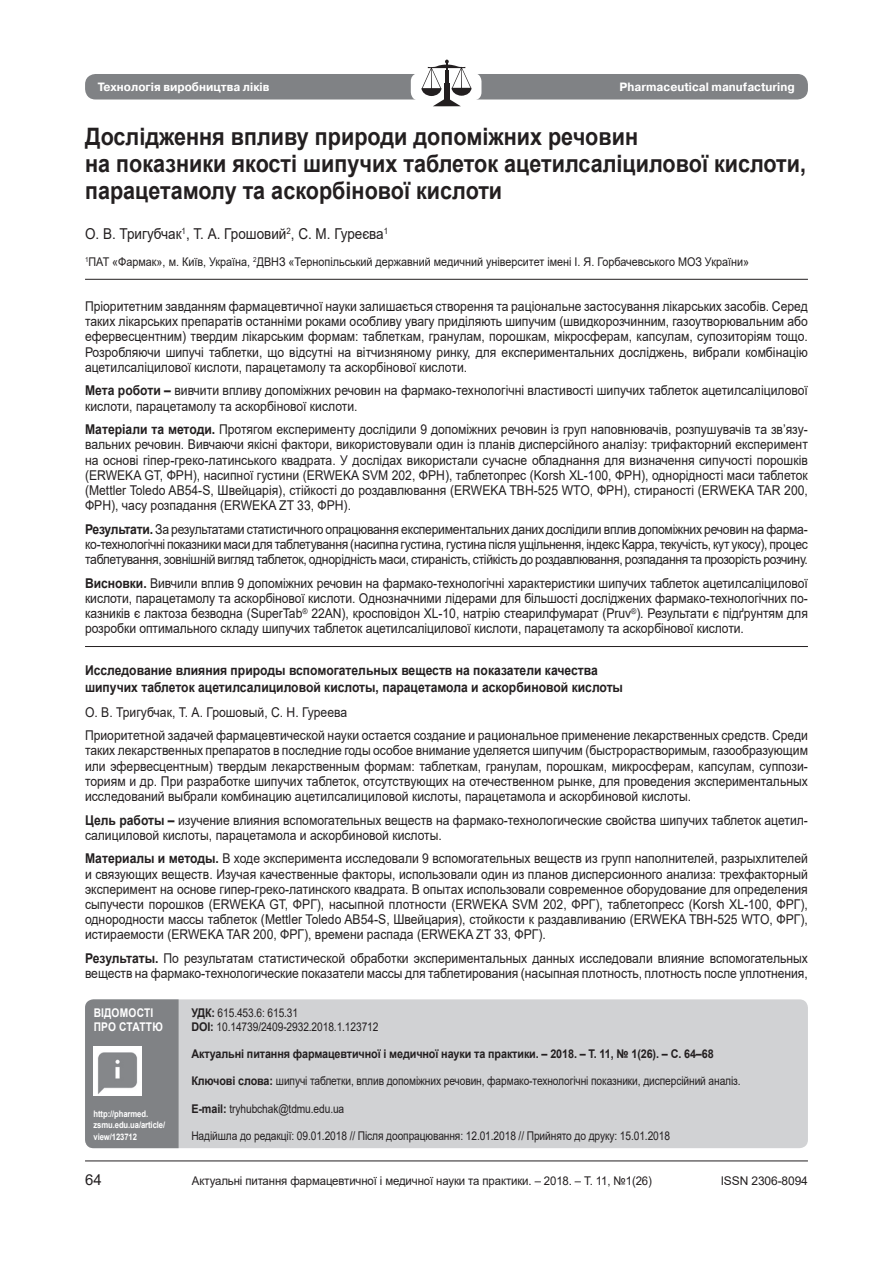
<style>
.page{position:relative;width:893px;height:1263px;background:#fff}
.page>*{position:absolute;margin:0;border:0;box-sizing:border-box;transform-origin:0 0}
.статья{font:700 24px/27.2px "Arial";color:#231f20;scale:.9 1}
.автор{font:15px "Arial";color:#231f20;scale:.9 1}
.автор-2{font:15px "Arial";color:#231f20}
.резюме{font:13.5px/15.1px "Arial";color:#231f20;text-align:justify;scale:.9 1}
.резюме_0{font:13.5px/15.1px "Arial";color:#231f20;text-align:justify;scale:.9 1}
.резюме_низ{font:13.5px/15.1px "Arial";letter-spacing:-.005em;color:#231f20;text-align:justify;scale:.9 1}
.резюме_назв{font:700 13.5px/16.4px "Arial";color:#231f20;scale:.9 1}
.резюме_авт{font:13.5px "Arial";color:#231f20;scale:.9 1}
.удк{font:12px/14.4px "Arial";letter-spacing:-.01em;color:#231f20;scale:.85 1}
.заведение{font:12px "Arial";color:#231f20;scale:.9 1}
.удк-2{font:700 12px "Arial";letter-spacing:-.01em;color:#231f20;scale:.9 1}
.заведение-2{font:12px "Arial";color:#231f20;scale:.95 1}
.t1{font:700 12px "Pragmatica C";color:#fff;scale:.95 1}
.о_статье_верх{font:700 12px/14.9px "Arial";letter-spacing:.01em;color:#fff;scale:.85 1}
.заведение-3{font:12px "Arial";color:#231f20}
.о_статье{font:700 9px/11.2px "Arial";letter-spacing:-.01em;color:#fff;scale:.85 1}
.s1{font-weight:700}
</style>
<div class="page">
<hr style="left:85px;top:1160px;width:723px;height:1px;background:#231f20">
<div style="left:85px;top:74px;width:723px;height:25px;background:#808285;border-radius:10px"></div>
<div style="left:411px;top:73px;width:70px;height:28px;background:#fff;border-radius:9px"></div>
<svg style="left:421px;top:60px;width:51px;height:46px"></svg>
<hr style="left:85px;top:279px;width:723px;height:1px;background:#231f20">
<hr style="left:85px;top:646px;width:723px;height:1px;background:#231f20">
<div style="left:85px;top:999px;width:723px;height:149px;background:#d1d2d4;border-radius:9px"></div>
<div style="left:85px;top:999px;width:94px;height:149px;background:#808285"></div>
<img style="left:94px;top:1047px;width:48px;height:48px">
<p class="t1" style="left:98px;top:81px;width:182px">Технологія виробництва ліків</p>
<p class="t1" style="left:619px;top:81px;width:186px">Pharmaceutical manufacturing</p>
<p class="статья" style="left:85px;top:123px;width:803px">Дослідження впливу природи допоміжних речовин<br>на показники якості шипучих таблеток ацетилсаліцилової кислоти, парацетамолу та аскорбінової кислоти</p>
<p class="автор" style="left:85px;top:223px;width:338px">О. В. Тригубчак<sup>1</sup>, Т. А. Грошовий<sup>2</sup>, С. М. Гуреєва<sup>1</sup></p>
<p class="заведение" style="left:85px;top:254px;width:739px"><sup>1</sup>ПАТ «Фармак», м. Київ, Україна, <sup>2</sup>ДВНЗ «Тернопільський державний медичний університет імені І. Я. Горбачевського МОЗ України»</p>
<p class="резюме_0" style="left:85px;top:299px;width:805px">Пріоритетним завданням фармацевтичної науки залишається створення та раціональне застосування лікарських засобів. Серед таких лікарських препаратів останніми роками особливу увагу приділяють шипучим (швидкорозчинним, газоутворювальним або ефервесцентним) твердим лікарським формам: таблеткам, гранулам, порошкам, мікросферам, капсулам, супозиторіям тощо.<br>Розробляючи шипучі таблетки, що відсутні на вітчизняному ринку, для експериментальних досліджень, вибрали комбінацію ацетилсаліцилової кислоти, парацетамолу та аскорбінової кислоти.</p>
<p class="резюме" style="left:85px;top:383px;width:805px"><span class="s1">Мета роботи –</span> вивчити впливу допоміжних речовин на фармако-технологічні властивості шипучих таблеток ацетилсаліцилової кислоти, парацетамолу та аскорбінової кислоти.</p>
<p class="резюме" style="left:85px;top:422px;width:805px"><span class="s1">Матеріали та методи.</span> Протягом експерименту дослідили 9 допоміжних речовин із груп наповнювачів, розпушувачів та зв’язу&shy;вальних речовин. Вивчаючи якісні фактори, використовували один із планів дисперсійного аналізу: трифакторний експеримент на основі гіпер-греко-латинського квадрата. У дослідах використали сучасне обладнання для визначення сипучості порошків (ERWEKA GT, ФРН), насипної густини (ERWEKA SVM 202, ФРН), таблетопрес (Korsh XL-100, ФРН), однорідності маси таблеток (Mettler Toledo AB54-S, Швейцарія), стійкості до роздавлювання (ERWEKA TBH-525 WTO, ФРН), стираності (ERWEKA TAR 200, ФРН), часу розпадання (ERWEKA ZT 33, ФРН).</p>
<p class="резюме" style="left:85px;top:521px;width:805px"><span class="s1">Результати.</span> За результатами статистичного опрацювання експериментальних даних дослідили вплив допоміжних речовин на фарма&shy;ко-технологічні показники маси для таблетування (насипна густина, густина після ущільнення, індекс Карра, текучість, кут укосу), процес таблетування, зовнішній вигляд таблеток, однорідність маси, стираність, стійкість до роздавлювання, розпадання та прозорість розчину.</p>
<p class="резюме_низ" style="left:85px;top:575px;width:805px"><span class="s1">Висновки.</span> Вивчили вплив 9 допоміжних речовин на фармако-технологічні характеристики шипучих таблеток ацетилсаліцилової кислоти, парацетамолу та аскорбінової кислоти. Однозначними лідерами для більшості досліджених фармако-технологічних по&shy;казників є лактоза безводна (SuperTab<sup>®</sup> 22AN), кросповідон XL-10, натрію стеарилфумарат (Pruv<sup>®</sup>). Результати є підґрунтям для розробки оптимального складу шипучих таблеток ацетилсаліцилової кислоти, парацетамолу та аскорбінової кислоти.</p>
<p class="резюме_назв" style="left:85px;top:662px;width:599px">Исследование влияния природы вспомогательных веществ на показатели качества шипучих таблеток ацетилсалициловой кислоты, парацетамола и аскорбиновой кислоты</p>
<p class="резюме_авт" style="left:85px;top:702px;width:293px">О. В. Тригубчак, Т. А. Грошовый, С. Н. Гуреева</p>
<p class="резюме" style="left:85px;top:728px;width:805px">Приоритетной задачей фармацевтической науки остается создание и рациональное применение лекарственных средств. Среди таких лекарственных препаратов в последние годы особое внимание уделяется шипучим (быстрорастворимым, газообразующим или эфервесцентным) твердым лекарственным формам: таблеткам, гранулам, порошкам, микросферам, капсулам, суппози&shy;ториям и др. При разработке шипучих таблеток, отсутствующих на отечественном рынке, для проведения экспериментальных исследований выбрали комбинацию ацетилсалициловой кислоты, парацетамола и аскорбиновой кислоты.</p>
<p class="резюме" style="left:85px;top:812px;width:805px"><span class="s1">Цель работы –</span> изучение влияния вспомогательных веществ на фармако-технологические свойства шипучих таблеток ацетил&shy;салициловой кислоты, парацетамола и аскорбиновой кислоты.</p>
<p class="резюме" style="left:85px;top:851px;width:805px"><span class="s1">Материалы и методы.</span> В ходе эксперимента исследовали 9 вспомогательных веществ из групп наполнителей, разрыхлителей и связующих веществ. Изучая качественные факторы, использовали один из планов дисперсионного анализа: трехфакторный эксперимент на основе гипер-греко-латинского квадрата. В опытах использовали современное оборудование для определения сыпучести порошков (ERWEKA GT, ФРГ), насыпной плотности (ERWEKA SVM 202, ФРГ), таблетопресс (Korsh XL-100, ФРГ), однородности массы таблеток (Mettler Toledo AB54-S, Швейцария), стойкости к раздавливанию (ERWEKA TBH-525 WTO, ФРГ), истираемости (ERWEKA TAR 200, ФРГ), времени распада (ERWEKA ZT 33, ФРГ).</p>
<p class="резюме" style="left:85px;top:950px;width:805px"><span class="s1">Результаты.</span> По результатам статистической обработки экспериментальных данных исследовали влияние вспомогательных веществ на фармако-технологические показатели массы для таблетирования (насыпная плотность, плотность после уплотнения,</p>
<p class="удк" style="left:191px;top:1005px;width:222px"><span class="s1">УДК:</span> 615.453.6: 615.31<br><span class="s1">DOI:</span> 10.14739/2409-2932.2018.1.123712</p>
<p class="удк-2" style="left:191px;top:1045px;width:582px">Актуальні питання фармацевтичної і медичної науки та практики. – 2018. – Т. 11, № 1(26). – С. 64–68</p>
<p class="удк" style="left:191px;top:1074px;width:648px"><span class="s1">Ключові слова:</span> шипучі таблетки, вплив допоміжних речовин, фармако-технологічні показники, дисперсійний аналіз.</p>
<p class="удк" style="left:191px;top:1101px;width:181px"><span class="s1">E-mail:</span> tryhubchak@tdmu.edu.ua</p>
<p class="удк" style="left:191px;top:1128px;width:565px">Надійшла до редакції: 09.01.2018 // Після доопрацювання: 12.01.2018 // Прийнято до друку: 15.01.2018</p>
<p class="о_статье_верх" style="left:94px;top:1005px;width:83px">ВІДОМОСТІ<br>ПРО СТАТТЮ</p>
<p class="о_статье" style="left:94px;top:1108px;width:86px">http://pharmed. zsmu.edu.ua/article/ view/123712</p>
<p class="автор-2" style="left:85px;top:1169px;width:18px">64</p>
<p class="заведение-2" style="left:192px;top:1172px;width:486px">Актуальні питання фармацевтичної і медичної науки та практики. – 2018. – Т. 11, №1(26)</p>
<p class="заведение-3" style="left:721px;top:1172px;width:89px">ISSN 2306-8094</p>
</div>
